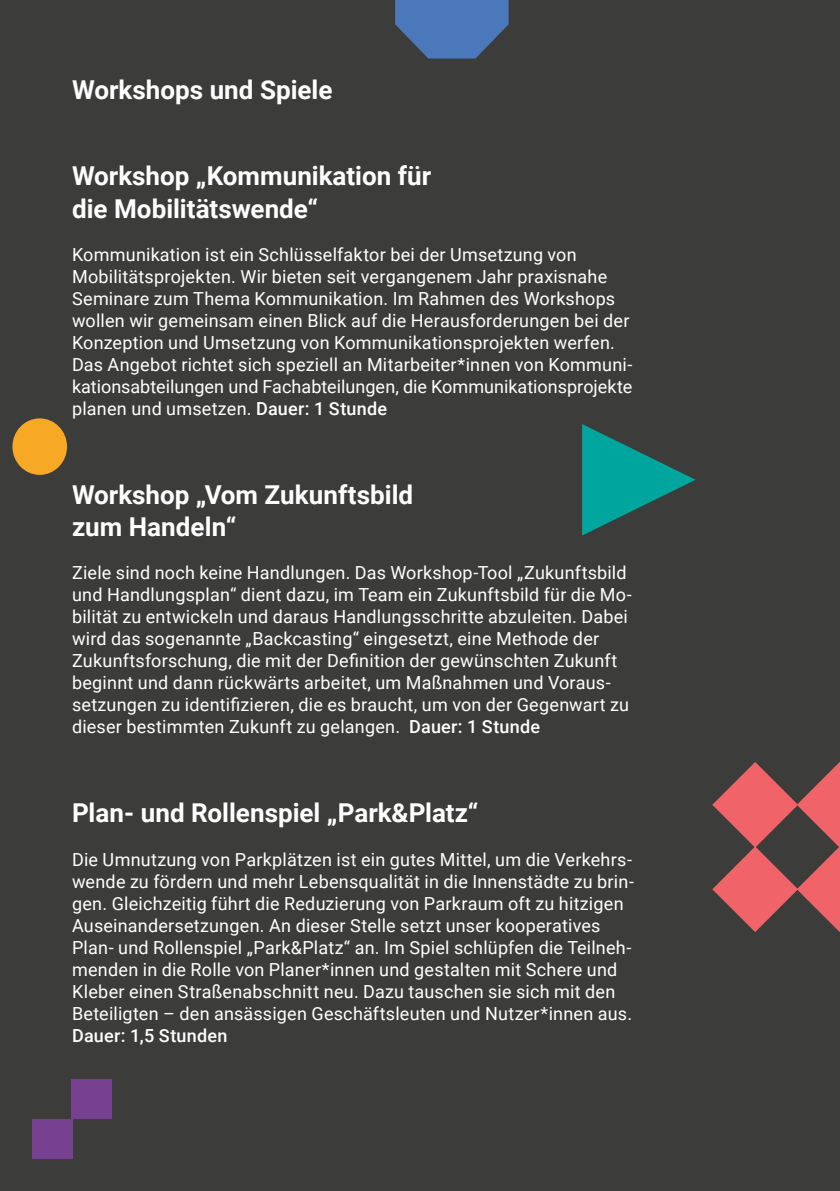
<style>
.page{position:relative;width:840px;height:1191px;background:#fff}
.page>*{position:absolute;margin:0;border:0;box-sizing:border-box;transform-origin:0 0}
.t1{font:700 26px/32px "Roboto";color:#fff}
.t2{font:18px/22px "Roboto";letter-spacing:.01em;color:#fff}
.t3{font:500 18px "Roboto";letter-spacing:.015em;color:#fff}
.s1{font-weight:500}
</style>
<div class="page">
<div style="left:0;top:0;width:839px;height:1191px;background:#3c3c3b"></div>
<div style="left:72px;top:1079px;width:40px;height:40px;background:#784091"></div>
<div style="left:32px;top:1118px;width:40px;height:40px;background:#784091"></div>
<svg style="left:712px;top:762px;width:127px;height:170px"></svg>
<svg style="left:395px;top:0;width:113px;height:59px"></svg>
<div style="left:12px;top:418px;width:55px;height:57px;background:#f7a824;border-radius:50%"></div>
<svg style="left:582px;top:424px;width:113px;height:111px"></svg>
<h1 class="t1" style="left:72px;top:73px;width:262px">Workshops und Spiele</h1>
<h1 class="t1" style="left:72px;top:159px;width:360px">Workshop „Kommunikation für die Mobilitätswende“</h1>
<p class="t2" style="left:72px;top:243px;width:561px">Kommunikation ist ein Schlüsselfaktor bei der Umsetzung von Mobilitätsprojekten. Wir bieten seit vergangenem Jahr praxisnahe Seminare zum Thema Kommunikation. Im Rahmen des Workshops wollen wir gemeinsam einen Blick auf die Herausforderungen bei der Konzeption und Umsetzung von Kommunikationsprojekten werfen.<br>Das Angebot richtet sich speziell an Mitarbeiter*innen von Kommuni&shy;kationsabteilungen und Fachabteilungen, die Kommunikationsprojekte planen und umsetzen. <span class="s1">Dauer: 1 Stunde</span></p>
<h1 class="t1" style="left:72px;top:477px;width:342px">Workshop „Vom Zukunftsbild zum Handeln“</h1>
<p class="t2" style="left:72px;top:561px;width:561px">Ziele sind noch keine Handlungen. Das Workshop-Tool „Zukunftsbild und Handlungsplan“ dient dazu, im Team ein Zukunftsbild für die Mo&shy;bilität zu entwickeln und daraus Handlungsschritte abzuleiten. Dabei wird das sogenannte „Backcasting“ eingesetzt, eine Methode der Zukunftsforschung, die mit der Definition der gewünschten Zukunft beginnt und dann rückwärts arbeitet, um Maßnahmen und Voraus&shy;setzungen zu identifizieren, die es braucht, um von der Gegenwart zu dieser bestimmten Zukunft zu gelangen. <span class="s1">Dauer: 1 Stunde</span></p>
<h1 class="t1" style="left:72px;top:796px;width:407px">Plan- und Rollenspiel „Park&amp;Platz“</h1>
<p class="t2" style="left:72px;top:848px;width:563px">Die Umnutzung von Parkplätzen ist ein gutes Mittel, um die Verkehrs&shy;wende zu fördern und mehr Lebensqualität in die Innenstädte zu brin&shy;gen. Gleichzeitig führt die Reduzierung von Parkraum oft zu hitzigen Auseinandersetzungen. An dieser Stelle setzt unser kooperatives Plan- und Rollenspiel „Park&amp;Platz“ an. Im Spiel schlüpfen die Teilneh&shy;menden in die Rolle von Planer*innen und gestalten mit Schere und Kleber einen Straßenabschnitt neu. Dazu tauschen sie sich mit den Beteiligten – den ansässigen Geschäftsleuten und Nutzer*innen aus.</p>
<p class="t3" style="left:72px;top:1023px;width:157px">Dauer: 1,5 Stunden</p>
</div>
